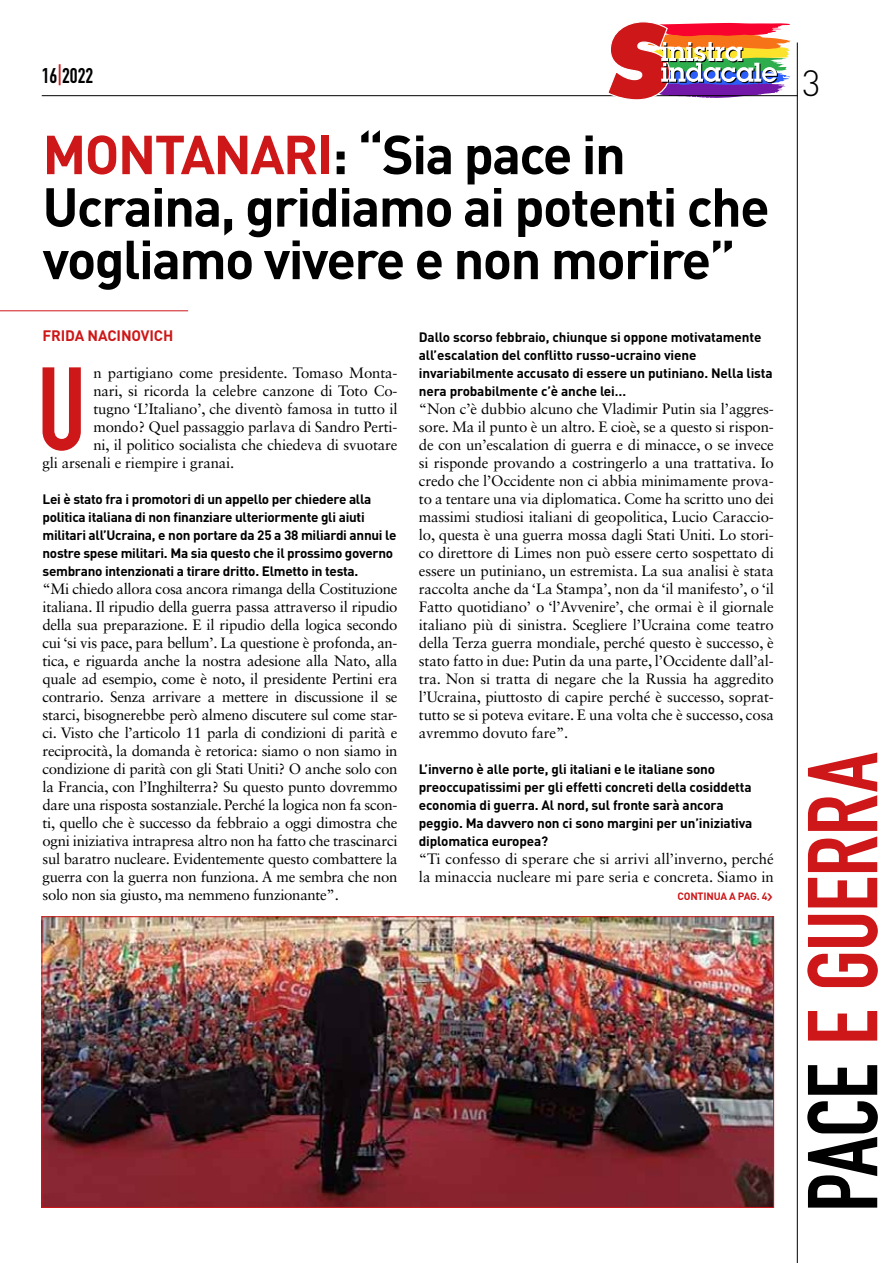
<style>
.page{position:relative;width:893px;height:1263px;background:#fff}
.page>*{position:absolute;margin:0;border:0;box-sizing:border-box;transform-origin:0 0}
.t1{font:116.1px "DIN Engschrift Std";color:#cd1719}
.t2{font:97.35px "DIN Engschrift Std";letter-spacing:-.01em;color:#cd1719}
.t3{font:700 54px/52.5px "DIN";letter-spacing:-.03em;color:#000}
.t4{font:300 36px "DIN";color:#000}
.t5{font:21px "DIN Engschrift Std";color:#000}
.t6{font:15px/18px "Sabon LT Std";letter-spacing:-.01em;color:#000;text-align:justify}
.t7{font:700 15px "DIN";letter-spacing:-.01em;color:#cd1719}
.t8{font:700 13.5px/18px "DIN";letter-spacing:-.01em;color:#000}
.t9{font:700 10.5px "DIN";letter-spacing:-.02em;color:#cd1719}
.s1{color:#cd1719}
.s2{color:#000}
</style>
<div class="page">
<hr style="left:42px;top:95px;width:756px;height:1px;background:#000">
<hr style="left:797px;top:43px;width:1px;height:1220px;background:#000">
<svg style="left:606px;top:22px;width:185px;height:78px"></svg>
<hr style="left:0;top:310px;width:188px;height:1px;background:#cd1719">
<img style="left:44px;top:918px;width:728px;height:288px">
<h3 class="t5" style="left:42px;top:63px;width:53px">16<span class="s1">|</span>2022</h3>
<h3 class="t4" style="left:802px;top:61px;width:20px">3</h3>
<h3 class="t3" style="left:43px;top:126px;width:729px"><span class="s1">MONTANARI</span>: “Sia pace in<br>Ucraina, gridiamo ai potenti che vogliamo vivere e non morire”</h3>
<p class="t7" style="left:43px;top:326px;width:132px">FRIDA NACINOVICH</p>
<h1 class="t1" style="left:37px;top:341px;width:51px">U</h1>
<p class="t6" style="left:93px;top:364px;width:306px">n partigiano come presidente. Tomaso Monta-</p>
<p class="t6" style="left:93px;top:382px;width:306px">nari, si ricorda la celebre canzone di Toto Co-</p>
<p class="t6" style="left:93px;top:400px;width:306px">tugno ‘L’Italiano’, che diventò famosa in tutto il</p>
<p class="t6" style="left:93px;top:418px;width:306px">mondo? Quel passaggio parlava di Sandro Perti-</p>
<p class="t6" style="left:93px;top:436px;width:306px">ni, il politico socialista che chiedeva di svuotare</p>
<p class="t6" style="left:43px;top:454px;width:193px">gli arsenali e riempire i granai.</p>
<p class="t8" style="left:43px;top:490px;width:355px">Lei è stato fra i promotori di un appello per chiedere alla politica italiana di non finanziare ulteriormente gli aiuti militari all’Ucraina, e non portare da 25 a 38 miliardi annui le nostre spese militari. Ma sia questo che il prossimo governo sembrano intenzionati a tirare dritto. Elmetto in testa.</p>
<p class="t6" style="left:43px;top:580px;width:357px">“Mi chiedo allora cosa ancora rimanga della Costituzione italiana. Il ripudio della guerra passa attraverso il ripudio della sua preparazione. E il ripudio della logica secondo cui ‘si vis pace, para bellum’. La questione è profonda, an&shy;tica, e riguarda anche la nostra adesione alla Nato, alla quale ad esempio, come è noto, il presidente Pertini era contrario. Senza arrivare a mettere in discussione il se starci, bisognerebbe però almeno discutere sul come star&shy;ci. Visto che l’articolo 11 parla di condizioni di parità e reciprocità, la domanda è retorica: siamo o non siamo in condizione di parità con gli Stati Uniti? O anche solo con la Francia, con l’Inghilterra? Su questo punto dovremmo dare una risposta sostanziale. Perché la logica non fa scon&shy;ti, quello che è successo da febbraio a oggi dimostra che ogni iniziativa intrapresa altro non ha fatto che trascinarci sul baratro nucleare. Evidentemente questo combattere la guerra con la guerra non funziona. A me sembra che non solo non sia giusto, ma nemmeno funzionante”.</p>
<p class="t8" style="left:419px;top:328px;width:355px">Dallo scorso febbraio, chiunque si oppone motivatamente all’escalation del conflitto russo-ucraino viene invariabilmente accusato di essere un putiniano. Nella lista nera probabilmente c’è anche lei…</p>
<p class="t6" style="left:419px;top:400px;width:357px">“Non c’è dubbio alcuno che Vladimir Putin sia l’aggres&shy;sore. Ma il punto è un altro. E cioè, se a questo si rispon&shy;de con un’escalation di guerra e di minacce, o se invece si risponde provando a costringerlo a una trattativa. Io credo che l’Occidente non ci abbia minimamente prova&shy;to a tentare una via diplomatica. Come ha scritto uno dei massimi studiosi italiani di geopolitica, Lucio Caraccio&shy;lo, questa è una guerra mossa dagli Stati Uniti. Lo stori&shy;co direttore di Limes non può essere certo sospettato di essere un putiniano, un estremista. La sua analisi è stata raccolta anche da ‘La Stampa’, non da ‘il manifesto’, o ‘il Fatto quotidiano’ o ‘l’Avvenire’, che ormai è il giornale italiano più di sinistra. Scegliere l’Ucraina come teatro della Terza guerra mondiale, perché questo è successo, è stato fatto in due: Putin da una parte, l’Occidente dall’al&shy;tra. Non si tratta di negare che la Russia ha aggredito l’Ucraina, piuttosto di capire perché è successo, soprat&shy;tutto se si poteva evitare. E una volta che è successo, cosa avremmo dovuto fare”.</p>
<p class="t8" style="left:419px;top:760px;width:335px">L’inverno è alle porte, gli italiani e le italiane sono preoccupatissimi per gli effetti concreti della cosiddetta economia di guerra. Al nord, sul fronte sarà ancora peggio. Ma davvero non ci sono margini per un’iniziativa diplomatica europea?</p>
<p class="t6" style="left:419px;top:850px;width:357px">“Ti confesso di sperare che si arrivi all’inverno, perché la minaccia nucleare mi pare seria e concreta. Siamo in</p>
<p class="t9" style="left:677px;top:890px;width:91px">CONTINUA A PAG. 4</p>
<h2 class="t2" style="left:786px;top:1212px;width:461px;rotate:-90deg"><span class="s2">PACE</span> E GUERRA</h2>
</div>
